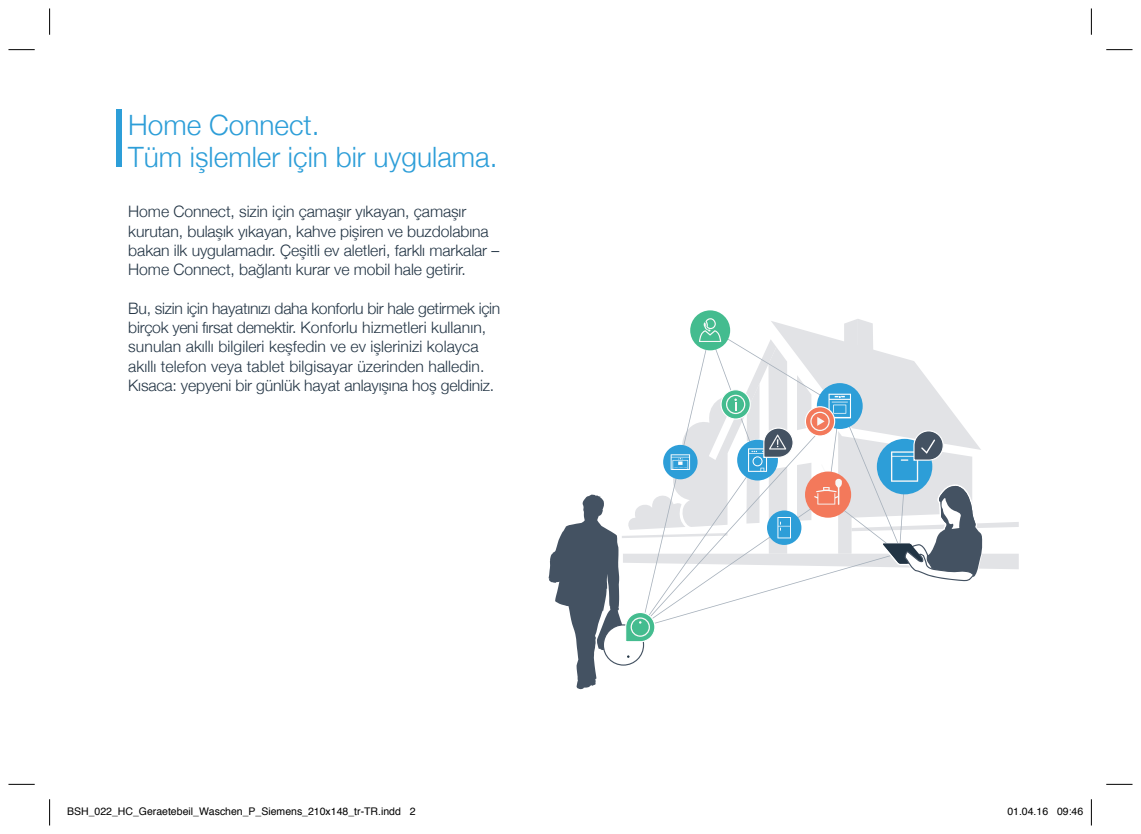
<style>
.page{position:relative;width:1141px;height:834px;background:#fff}
.page>*{position:absolute;margin:0;border:0;box-sizing:border-box;transform-origin:0 0}
.t1{font:300 28px/31.5px "Helvetica Neue";color:#2d9ed8}
.t2{font:300 15.75px/19.2px "Helvetica Neue";letter-spacing:-.005em;color:#223444}
.t3{font:10.5px "Helvetica";color:#000}
</style>
<div class="page">
<div style="left:117px;top:109px;width:5px;height:57px;background:#2d9ed8"></div>
<div style="left:690px;top:310px;width:40px;height:40px;background:#44bc8f;border-radius:50%"></div>
<svg style="left:548px;top:318px;width:471px;height:371px"></svg>
<svg style="left:8px;top:49px;width:27px;height:1px"></svg>
<svg style="left:1106px;top:49px;width:26px;height:1px"></svg>
<svg style="left:8px;top:783px;width:27px;height:1px"></svg>
<svg style="left:1106px;top:783px;width:26px;height:1px"></svg>
<svg style="left:49px;top:8px;width:1px;height:27px"></svg>
<svg style="left:49px;top:799px;width:1px;height:26px"></svg>
<svg style="left:1091px;top:8px;width:1px;height:27px"></svg>
<svg style="left:1091px;top:799px;width:1px;height:26px"></svg>
<h1 class="t1" style="left:128px;top:108px;width:371px">Home Connect.<br>Tüm işlemler için bir uygulama.</h1>
<p class="t2" style="left:128px;top:201px;width:373px">Home Connect, sizin için çamaşır yıkayan, çamaşır kurutan, bulaşık yıkayan, kahve pişiren ve buzdolabına bakan ilk uygulamadır. Çeşitli ev aletleri, farklı markalar – Home Connect, bağlantı kurar ve mobil hale getirir.</p>
<p class="t2" style="left:128px;top:297px;width:374px">Bu, sizin için hayatınızı daha konforlu bir hale getirmek için birçok yeni fırsat demektir. Konforlu hizmetleri kullanın, sunulan akıllı bilgileri keşfedin ve ev işlerinizi kolayca akıllı telefon veya tablet bilgisayar üzerinden halledin.<br>Kısaca: yepyeni bir günlük hayat anlayışına hoş geldiniz.</p>
<p class="t3" style="left:67px;top:803px;width:350px">BSH_022_HC_Geraetebeil_Waschen_P_Siemens_210x148_tr-TR.indd 2</p>
<p class="t3" style="left:1007px;top:803px;width:77px">01.04.16 09:46</p>
</div>
